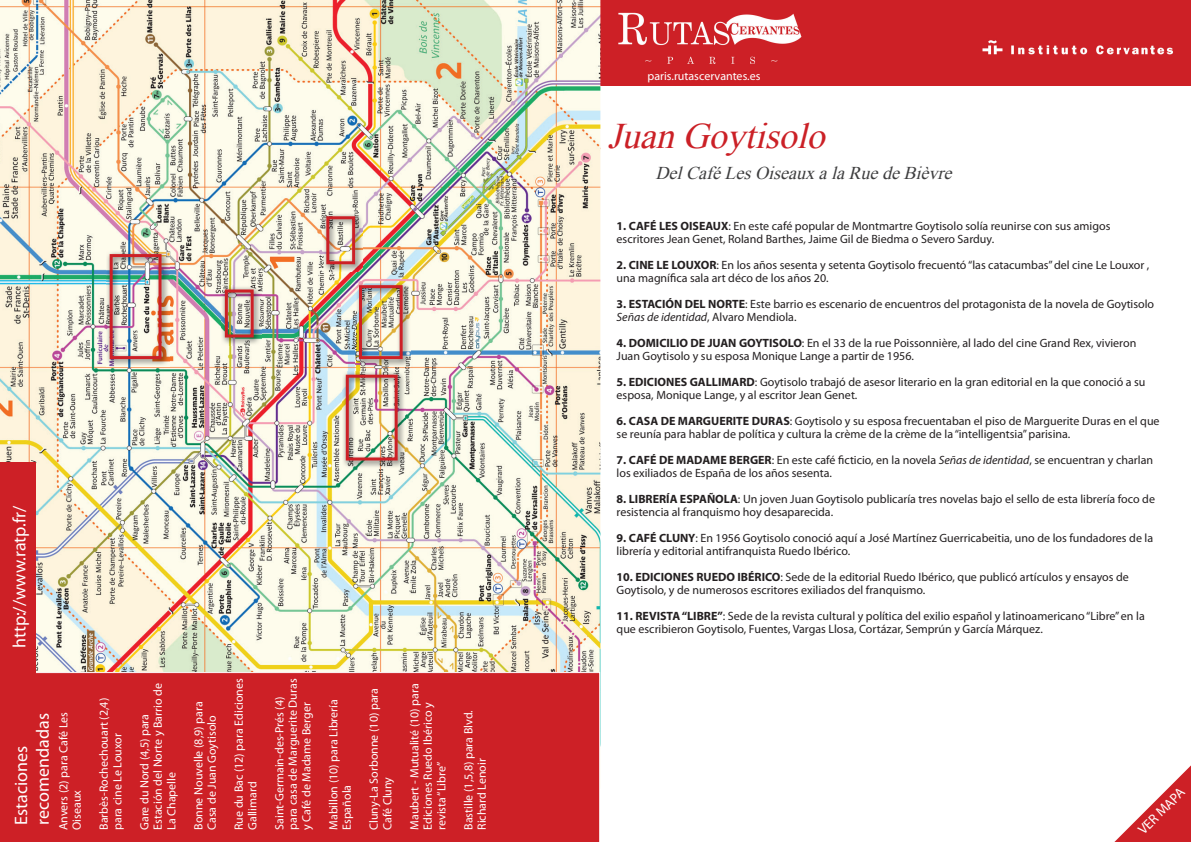
<style>
.page{position:relative;width:1191px;height:842px;background:#fff}
.page>*{position:absolute;margin:0;border:0;box-sizing:border-box;transform-origin:0 0}
.t1{font:italic 36px "Times New Roman";color:#cb2026}
.t2{font:18px/21.6px "Myriad Pro";color:#fff}
.t3{font:italic 18px "Times New Roman";color:#3e3e3f}
.t4{font:14px "Myriad Pro";color:#fff}
.t5{font:12px/13px "Myriad Pro";color:#231f20}
.t6{font:12px/13.5px "Myriad Pro";color:#fff}
.s1{font-weight:700}
.s2{font-style:italic}
</style>
<div class="page">
<div style="left:0;top:0;width:1191px;height:86px;background:#cd2026"></div>
<img style="left:0;top:0;width:600px;height:672px">
<div style="left:36px;top:672px;width:564px;height:170px;background:#cd2026"></div>
<div style="left:0;top:463px;width:36px;height:379px;background:#cd2026"></div>
<svg style="left:1114px;top:765px;width:77px;height:77px"></svg>
<img style="left:618px;top:12px;width:184px;height:52px">
<img style="left:982px;top:40px;width:191px;height:15px">
<img style="left:355px;top:282px;width:55px;height:85px">
<div style="left:359px;top:285px;width:44px;height:74px;border:3px solid #cd2026"></div>
<img style="left:221px;top:286px;width:40px;height:59px">
<div style="left:225px;top:289px;width:29px;height:48px;border:3px solid #cd2026"></div>
<img style="left:342px;top:371px;width:63px;height:97px">
<div style="left:346px;top:375px;width:52px;height:85px;border:3px solid #cd2026"></div>
<img style="left:323px;top:213px;width:40px;height:59px">
<div style="left:326px;top:216px;width:29px;height:48px;border:3px solid #cd2026"></div>
<img style="left:106px;top:250px;width:63px;height:117px">
<div style="left:110px;top:254px;width:51px;height:105px;border:3px solid #cd2026"></div>
<h2 class="t2" style="left:8px;top:648px;width:144px;rotate:-90deg">http://www.ratp.fr/</h2>
<h2 class="t2" style="left:10px;top:824px;width:113px;rotate:-90deg">Estaciones recomendadas</h2>
<p class="t6" style="left:56px;top:830px;width:119px;rotate:-90deg">Anvers (2) para Café Les<br>Oiseaux</p>
<p class="t6" style="left:97px;top:830px;width:134px;rotate:-90deg">Barbès-Rochechouart (2,4) para cine Le Louxor</p>
<p class="t6" style="left:137px;top:830px;width:148px;rotate:-90deg">Gare du Nord (4,5) para<br>Estación del Norte y Barrio de<br>La Chapelle</p>
<p class="t6" style="left:191px;top:830px;width:130px;rotate:-90deg">Bonne Nouvelle (8,9) para<br>Casa de Juan Goytisolo</p>
<p class="t6" style="left:232px;top:830px;width:153px;rotate:-90deg">Rue du Bac (12) para Ediciones<br>Gallimard</p>
<p class="t6" style="left:272px;top:830px;width:153px;rotate:-90deg">Saint-Germain-des-Prés (4) para casa de Marguerite Duras y Café de Madame Berger</p>
<p class="t6" style="left:326px;top:830px;width:132px;rotate:-90deg">Mabillon (10) para Librería<br>Española</p>
<p class="t6" style="left:367px;top:830px;width:143px;rotate:-90deg">Cluny-La Sorbonne (10) para<br>Café Cluny</p>
<p class="t6" style="left:407px;top:830px;width:148px;rotate:-90deg">Maubert - Mutualité (10) para<br>Ediciones Ruedo Ibérico y revista “Libre”</p>
<p class="t6" style="left:461px;top:830px;width:121px;rotate:-90deg">Bastille (1,5,8) para Blvd.<br>Richard Lenoir</p>
<p class="t6" style="left:647px;top:69px;width:114px">paris.rutascervantes.es</p>
<h1 class="t1" style="left:607px;top:111px;width:230px">JuanGoytisolo</h1>
<h2 class="t3" style="left:655px;top:161px;width:303px">DelCaféLesOiseauxalaRuedeBièvre</h2>
<p class="t5" style="left:616px;top:219px;width:495px"><span class="s1">1. CAFÉ LES OISEAUX</span>: En este café popular de Montmartre Goytisolo solía reunirse con sus amigos escritores Jean Genet, Roland Barthes, Jaime Gil de Biedma o Severo Sarduy.</p>
<p class="t5" style="left:616px;top:258px;width:534px"><span class="s1">2. CINE LE LOUXOR</span>: En los años sesenta y setenta Goytisolo frecuentó “las catacumbas” del cine Le Louxor , una magnífica sala art déco de los años 20.</p>
<p class="t5" style="left:616px;top:297px;width:539px"><span class="s1">3. ESTACIÓN DEL NORTE</span>: Este barrio es escenario de encuentros del protagonista de la novela de Goytisolo<br><span class="s2">Señas de identidad</span>, Alvaro Mendiola.</p>
<p class="t5" style="left:616px;top:336px;width:521px"><span class="s1">4. DOMICILIO DE JUAN GOYTISOLO</span>: En el 33 de la rue Poissonnière, al lado del cine Grand Rex, vivieron<br>Juan Goytisolo y su esposa Monique Lange a partir de 1956.</p>
<p class="t5" style="left:616px;top:375px;width:530px"><span class="s1">5. EDICIONES GALLIMARD</span>: Goytisolo trabajó de asesor literario en la gran editorial en la que conoció a su esposa, Monique Lange, y al escritor Jean Genet.</p>
<p class="t5" style="left:616px;top:414px;width:544px"><span class="s1">6. CASA DE MARGUERITE DURAS</span>: Goytisolo y su esposa frecuentaban el piso de Marguerite Duras en el que se reunía para hablar de política y cultura la crème de la crème de la “intelligentsia” parisina.</p>
<p class="t5" style="left:616px;top:453px;width:538px"><span class="s1">7. CAFÉ DE MADAME BERGER</span>: En este café ficticio, en la novela <span class="s2">Señas de identidad</span>, se encuentran y charlan los exiliados de España de los años sesenta.</p>
<p class="t5" style="left:616px;top:492px;width:540px"><span class="s1">8. LIBRERÍA ESPAÑOLA</span>: Un joven Juan Goytisolo publicaría tres novelas bajo el sello de esta librería foco de resistencia al franquismo hoy desaparecida.</p>
<p class="t5" style="left:616px;top:531px;width:538px"><span class="s1">9. CAFÉ CLUNY</span>: En 1956 Goytisolo conoció aquí a José Martínez Guerricabeitia, uno de los fundadores de la librería y editorial antifranquista Ruedo Ibérico.</p>
<p class="t5" style="left:616px;top:570px;width:514px"><span class="s1">10. EDICIONES RUEDO IBÉRICO</span>: Sede de la editorial Ruedo Ibérico, que publicó artículos y ensayos de<br>Goytisolo, y de numerosos escritores exiliados del franquismo.</p>
<p class="t5" style="left:616px;top:609px;width:530px"><span class="s1">11. REVISTA “LIBRE”</span>: Sede de la revista cultural y política del exilio español y latinoamericano “Libre” en la que escribieron Goytisolo, Fuentes, Vargas Llosa, Cortázar, Semprún y García Márquez.</p>
<p class="t4" style="left:1134px;top:826px;width:61px;rotate:-45deg">VER MAPA</p>
</div>
